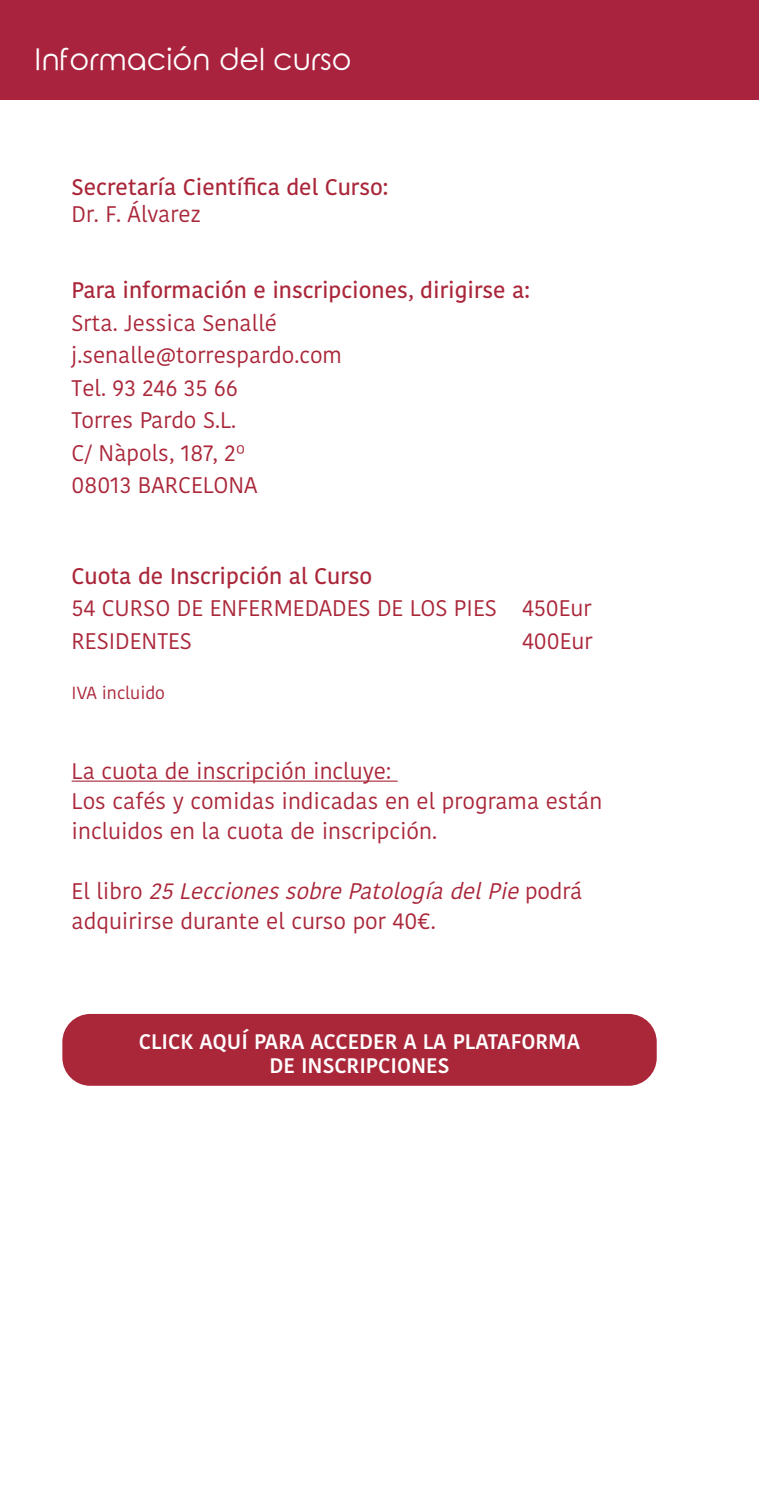
<style>
.page{position:relative;width:759px;height:1489px;background:#fff}
.page>*{position:absolute;margin:0;border:0;box-sizing:border-box;transform-origin:0 0}
.t1{font:30px "Rounded Elegance";color:#fff}
.t2{font:22.5px/32.5px "Kohinoor Devanagari";color:#aa273a}
.t3{font:500 22.5px "Kohinoor Devanagari";color:#aa273a}
.t4{font:600 21px/24.5px "Kohinoor Devanagari";color:#fff;text-align:center}
.t5{font:17.5px "Kohinoor Devanagari";color:#aa273a}
.s1{font-family:"Ko Ho"}
.s2{font-style:italic}
</style>
<div class="page">
<div style="left:0;top:0;width:758px;height:99px;background:#a9233e"></div>
<hr style="left:72px;top:780px;width:325px;height:1px;background:#aa273a">
<div style="left:62px;top:1013px;width:594px;height:72px;background:#aa273a;border-radius:28px"></div>
<h1 class="t1" style="left:35px;top:42px;width:318px">Información del curso</h1>
<p class="t3" style="left:72px;top:173px;width:318px">Secretaría Científica del Curso:</p>
<p class="t2" style="left:72px;top:197px;width:131px">Dr. F. Álvarez</p>
<p class="t3" style="left:72px;top:277px;width:459px">Para información e inscripciones, dirigirse a:</p>
<p class="t2" style="left:72px;top:306px;width:272px">Srta. Jessica Senallé j.senalle@torrespardo.com<br>Tel. 93 246 35 66<br>Torres Pardo S.L.<br>C/ Nàpols, 187, 2<span class="s1">º<br></span>08013 BARCELONA</p>
<p class="t3" style="left:72px;top:562px;width:302px">Cuota de Inscripción al Curso</p>
<p class="t2" style="left:72px;top:592px;width:521px">54 CURSO DE ENFERMEDADES DE LOS PIES 450Eur<br>RESIDENTES</p>
<p class="t2" style="left:522px;top:624px;width:72px">400Eur</p>
<p class="t5" style="left:72px;top:682px;width:95px">IVA incluido</p>
<p class="t2" style="left:72px;top:756px;width:532px;line-height:30px">La cuota de inscripción incluye:<br>Los cafés y comidas indicadas en el programa están incluidos en la cuota de inscripción.</p>
<p class="t2" style="left:72px;top:876px;width:512px;line-height:30px">E l l i b r o <span class="s2">25LeccionessobrePatologíadelPie</span>p o d r á adquirirse durante el curso por 40€.</p>
<p class="t4" style="left:139px;top:1029px;width:442px">CLICK AQUÍ PARA ACCEDER A LA PLATAFORMA<br>DE INSCRIPCIONES</p>
</div>
